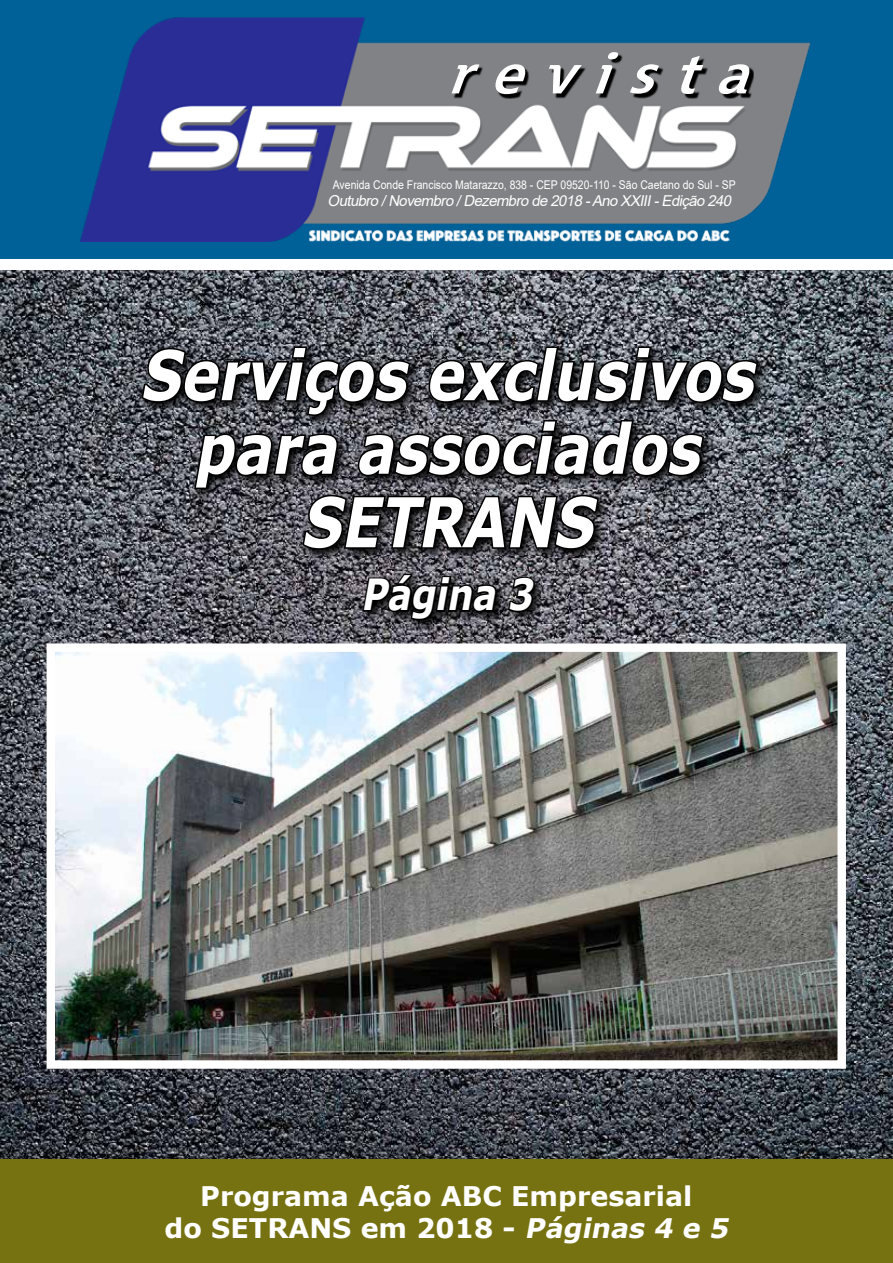
<style>
.page{position:relative;width:893px;height:1263px;background:#fff}
.page>*{position:absolute;margin:0;border:0;box-sizing:border-box;transform-origin:0 0}
.t1{font:italic 700 68.7px/73.5px "Verdana";color:#fff;text-align:center;scale:.82 1}
.t2{font:italic 700 42.9px "Verdana";color:#fff;scale:.82 1}
.t3{font:700 27px/32.4px "Verdana";color:#fff;text-align:center}
.t4{font:italic 15px "Arial";color:#fff}
.t5{font:12px "Arial";color:#fff;scale:.87 1}
.s1{font-style:italic}
</style>
<div class="page">
<img style="left:0;top:270px;width:893px;height:889px">
<svg style="left:138px;top:343px;width:632px;height:219px;background:#5a5b63"></svg>
<svg style="left:140px;top:345px;width:620px;height:206px;background:#3a3b40"></svg>
<svg style="left:359px;top:570px;width:188px;height:62px;background:#605f66"></svg>
<svg style="left:361px;top:571px;width:138px;height:58px;background:#302f32"></svg>
<svg style="left:506px;top:575px;width:31px;height:39px"></svg>
<div style="left:0;top:1159px;width:893px;height:104px;background:#767111"></div>
<div style="left:0;top:0;width:893px;height:265px;background:#006199"></div>
<img style="left:80px;top:17px;width:731px;height:224px">
<svg style="left:453px;top:54px;width:301px;height:45px;background:#616264"></svg>
<svg style="left:452px;top:52px;width:298px;height:42px;background:#8e8e90"></svg>
<div style="left:0;top:260px;width:893px;height:10px;background:#fff"></div>
<img style="left:56px;top:652px;width:781px;height:408px">
<div style="left:47px;top:643px;width:799px;height:426px;border:8px solid #fff"></div>
<p class="t5" style="left:333px;top:177px;width:464px">Avenida Conde Francisco Matarazzo, 838 - CEP 09520-110 - São Caetano do Sul - SP</p>
<p class="t4" style="left:328px;top:190px;width:409px">Outubro/Novembro/Dezembrode2018-AnoXXIII-Edição240</p>
<h1 class="t1" style="left:140px;top:337px;width:770px">Serviços exclusivos para associados<br>SETRANS</h1>
<h2 class="t2" style="left:361px;top:564px;width:223px">Página 3</h2>
<h3 class="t3" style="left:165px;top:1179px;width:571px">Programa Ação ABC Empresarial<br>do SETRANS em 2018 - <span class="s1">Páginas 4 e 5</span></h3>
</div>
